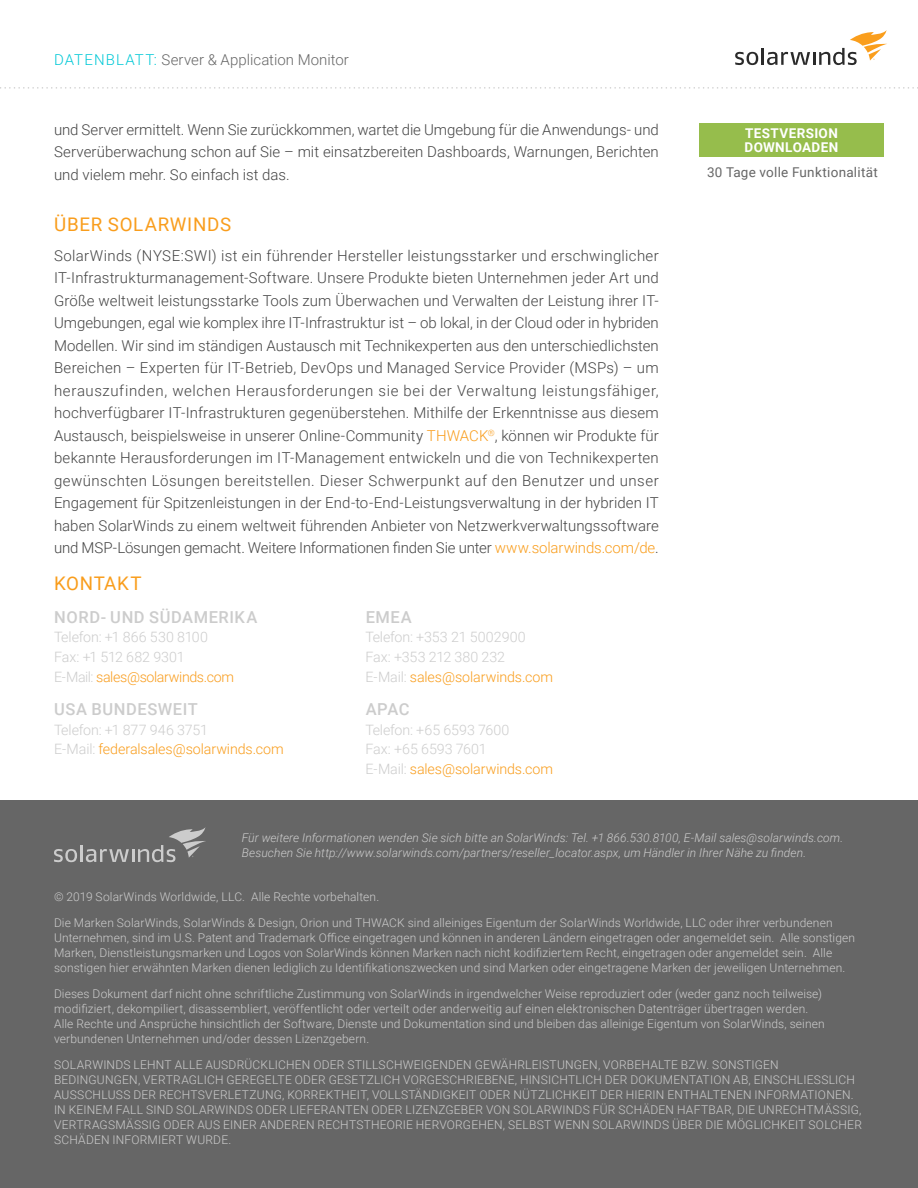
<style>
.page{position:relative;width:918px;height:1188px;background:#fff}
.page>*{position:absolute;margin:0;border:0;box-sizing:border-box;transform-origin:0 0}
.t1{font:18.75px "Roboto";letter-spacing:.035em;color:#f99d1c}
.t2{font:500 16.5px "Roboto";letter-spacing:.035em;color:#ccc}
.t3{font:300 15px/22.5px "Roboto";letter-spacing:-.005em;color:#444;text-align:justify}
.t4{font:300 15px "Roboto";letter-spacing:.005em;color:#666}
.t5{font:300 14.25px/19.8px "Roboto";letter-spacing:-.005em;color:#ccc}
.t6{font:13.5px "Roboto";letter-spacing:.02em;color:#666}
.t7{font:700 13.5px/13.5px "Roboto";letter-spacing:.025em;color:#fff}
.t8{font:300 12px/15px "Roboto";letter-spacing:.015em;color:#ccc}
.t9{font:italic 300 12px/15px "Roboto";letter-spacing:.005em;color:#ccc}
.s1{color:#04c9d7}
.s2{color:#f99d1c}
.s3{color:#f99d1e}
</style>
<div class="page">
<svg style="left:735px;top:52px;width:23px;height:13px"></svg>
<hr style="left:761px;top:48px;width:3px;height:17px;background:#2a2a2a">
<svg style="left:767px;top:30px;width:120px;height:35px"></svg>
<svg style="left:0;top:87px;width:918px;height:2px"></svg>
<div style="left:699px;top:123px;width:185px;height:34px;background:#96bd4c"></div>
<div style="left:0;top:800px;width:918px;height:388px;background:#666"></div>
<svg style="left:54px;top:849px;width:23px;height:13px"></svg>
<hr style="left:80px;top:845px;width:3px;height:17px;background:#ccc">
<svg style="left:86px;top:827px;width:120px;height:35px"></svg>
<p class="t4" style="left:54px;top:49px;width:296px"><span class="s1">DATENBLATT:</span> Server &amp; Application Monitor</p>
<p class="t3" style="left:54px;top:117px;width:606px">und Server ermittelt. Wenn Sie zurückkommen, wartet die Umgebung für die Anwendungs- und Serverüberwachung schon auf Sie – mit einsatzbereiten Dashboards, Warnungen, Berichten und vielem mehr. So einfach ist das.</p>
<h1 class="t1" style="left:54px;top:212px;width:178px">ÜBER SOLARWINDS</h1>
<p class="t3" style="left:54px;top:244px;width:606px">SolarWinds (NYSE:SWI) ist ein führender Hersteller leistungsstarker und erschwinglicher IT-Infrastrukturmanagement-Software. Unsere Produkte bieten Unternehmen jeder Art und Größe weltweit leistungsstarke Tools zum Überwachen und Verwalten der Leistung ihrer IT-Umgebungen, egal wie komplex ihre IT-Infrastruktur ist – ob lokal, in der Cloud oder in hybriden Modellen. Wir sind im ständigen Austausch mit Technikexperten aus den unterschiedlichsten Bereichen – Experten für IT-Betrieb, DevOps und Managed Service Provider (MSPs) – um herauszufinden, welchen Herausforderungen sie bei der Verwaltung leistungsfähiger, hochverfügbarer IT-Infrastrukturen gegenüberstehen. Mithilfe der Erkenntnisse aus diesem Austausch, beispielsweise in unserer Online-Community <span class="s2">THWACK</span><sup>®</sup>, können wir Produkte für bekannte Herausforderungen im IT-Management entwickeln und die von Technikexperten gewünschten Lösungen bereitstellen. Dieser Schwerpunkt auf den Benutzer und unser Engagement für Spitzenleistungen in der End-to-End-Leistungsverwaltung in der hybriden IT haben SolarWinds zu einem weltweit führenden Anbieter von Netzwerkverwaltungssoftware und MSP-Lösungen gemacht. Weitere Informationen finden Sie unter <span class="s2">www.solarwinds.com/de</span>.</p>
<h1 class="t1" style="left:54px;top:570px;width:89px">KONTAKT</h1>
<h2 class="t2" style="left:54px;top:605px;width:205px">NORD- UND SÜDAMERIKA</h2>
<p class="t5" style="left:54px;top:627px;width:182px">Telefon: +1 866 530 8100<br>Fax: +1 512 682 9301<br>E-Mail: <span class="s3">sales@solarwinds.com</span></p>
<h2 class="t2" style="left:54px;top:697px;width:145px">USA BUNDESWEIT</h2>
<p class="t5" style="left:54px;top:719px;width:231px">Telefon: +1 877 946 3751<br>E-Mail: <span class="s2">federalsales@solarwinds.com</span></p>
<h2 class="t2" style="left:366px;top:605px;width:48px">EMEA</h2>
<p class="t5" style="left:365px;top:627px;width:189px">Telefon: +353 21 5002900<br>Fax: +353 212 380 232<br>E-Mail: <span class="s2">sales@solarwinds.com</span></p>
<h2 class="t2" style="left:366px;top:697px;width:45px">APAC</h2>
<p class="t5" style="left:365px;top:719px;width:189px">Telefon: +65 6593 7600<br>Fax: +65 6593 7601<br>E-Mail: <span class="s2">sales@solarwinds.com</span></p>
<p class="t7" style="left:745px;top:126px;width:95px">TESTVERSION<br>DOWNLOADEN</p>
<p class="t6" style="left:707px;top:163px;width:172px">30 Tage volle Funktionalität</p>
<p class="t9" style="left:242px;top:830px;width:603px">Für weitere Informationen wenden Sie sich bitte an SolarWinds: Tel. +1 866.530.8100, E-Mail sales@solarwinds.com.<br>Besuchen Sie http://www.solarwinds.com/partners/reseller_locator.aspx, um Händler in Ihrer Nähe zu finden.</p>
<p class="t8" style="left:54px;top:884px;width:780px;line-height:25.8px">© 2019 SolarWinds Worldwide, LLC. Alle Rechte vorbehalten.<br>Die Marken SolarWinds, SolarWinds &amp; Design, Orion und THWACK sind alleiniges Eigentum der SolarWinds Worldwide, LLC oder ihrer verbundenen</p>
<p class="t8" style="left:54px;top:930px;width:803px">Unternehmen, sind im U.S. Patent and Trademark Office eingetragen und können in anderen Ländern eingetragen oder angemeldet sein. Alle sonstigen<br>Marken, Dienstleistungsmarken und Logos von SolarWinds können Marken nach nicht kodifiziertem Recht, eingetragen oder angemeldet sein. Alle sonstigen hier erwähnten Marken dienen lediglich zu Identifikationszwecken und sind Marken oder eingetragene Marken der jeweiligen Unternehmen.</p>
<p class="t8" style="left:54px;top:986px;width:772px">Dieses Dokument darf nicht ohne schriftliche Zustimmung von SolarWinds in irgendwelcher Weise reproduziert oder (weder ganz noch teilweise) modifiziert, dekompiliert, disassembliert, veröffentlicht oder verteilt oder anderweitig auf einen elektronischen Datenträger übertragen werden.<br>Alle Rechte und Ansprüche hinsichtlich der Software, Dienste und Dokumentation sind und bleiben das alleinige Eigentum von SolarWinds, seinen verbundenen Unternehmen und/oder dessen Lizenzgebern.</p>
<p class="t8" style="left:54px;top:1056px;width:809px">SOLARWINDS LEHNT ALLE AUSDRÜCKLICHEN ODER STILLSCHWEIGENDEN GEWÄHRLEISTUNGEN, VORBEHALTE BZW. SONSTIGEN BEDINGUNGEN, VERTRAGLICH GEREGELTE ODER GESETZLICH VORGESCHRIEBENE, HINSICHTLICH DER DOKUMENTATION AB, EINSCHLIESSLICH AUSSCHLUSS DER RECHTSVERLETZUNG, KORREKTHEIT, VOLLSTÄNDIGKEIT ODER NÜTZLICHKEIT DER HIERIN ENTHALTENEN INFORMATIONEN.<br>IN KEINEM FALL SIND SOLARWINDS ODER LIEFERANTEN ODER LIZENZGEBER VON SOLARWINDS FÜR SCHÄDEN HAFTBAR, DIE UNRECHTMÄSSIG, VERTRAGSMÄSSIG ODER AUS EINER ANDEREN RECHTSTHEORIE HERVORGEHEN, SELBST WENN SOLARWINDS ÜBER DIE MÖGLICHKEIT SOLCHER SCHÄDEN INFORMIERT WURDE.</p>
</div>
